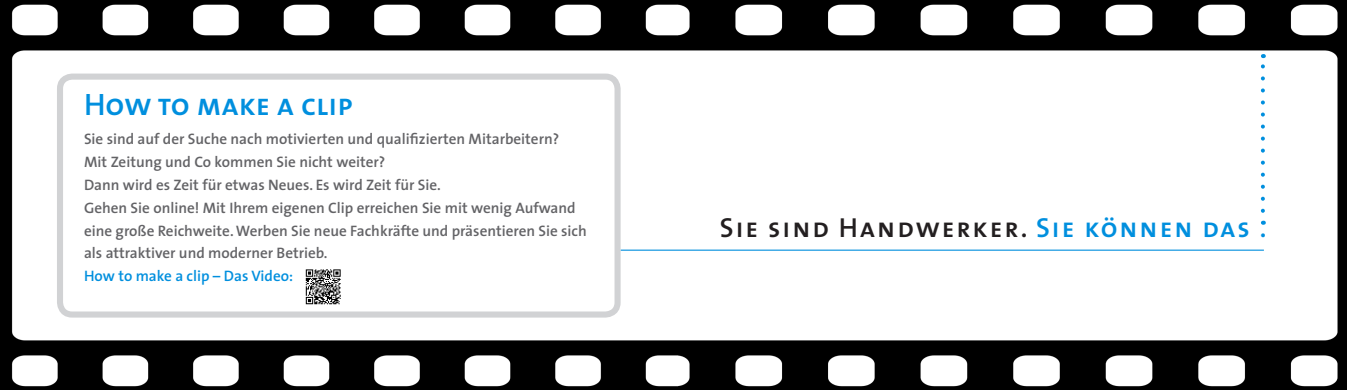
<style>
.page{position:relative;width:1347px;height:390px;background:#fff}
.page>*{position:absolute;margin:0;border:0;box-sizing:border-box;transform-origin:0 0}
.t1{font:31.12px "The Sans Semi Bold Caps";color:#008fde}
.t2{font:27.62px "The Sans Semi Bold Caps";letter-spacing:.07em;color:#231f20}
.t3{font:600 15.25px/22.8px "The Sans";color:#636366}
.t4{font:600 15.25px "The Sans";color:#008fde}
.s1{color:#008fde}
</style>
<div class="page">
<img style="left:677px;top:0;width:669px;height:390px">
<svg style="left:1260px;top:54px;width:4px;height:157px"></svg>
<img style="left:0;top:0;width:677px;height:390px">
<div style="left:57px;top:74px;width:563px;height:243px;border:6px solid #d1d2d4;border-radius:12px"></div>
<svg style="left:305px;top:268px;width:37px;height:37px"></svg>
<svg style="left:306px;top:269px;width:35px;height:35px"></svg>
<hr style="left:621px;top:249px;width:642px;height:2px;background:#008fde">
<h1 class="t1" style="left:84px;top:85px;width:270px">How to make a clip</h1>
<p class="t3" style="left:84px;top:128px;width:504px">Sie sind auf der Suche nach motivierten und qualifizierten Mitarbeitern?<br>Mit Zeitung und Co kommen Sie nicht weiter?<br>Dann wird es Zeit für etwas Neues. Es wird Zeit für Sie.<br>Gehen Sie online! Mit Ihrem eigenen Clip erreichen Sie mit wenig Aufwand eine große Reichweite. Werben Sie neue Fachkräfte und präsentieren Sie sich als attraktiver und moderner Betrieb.</p>
<p class="t4" style="left:84px;top:266px;width:211px">How to make a clip – Das Video:</p>
<h2 class="t2" style="left:720px;top:210px;width:548px">Sie sind Handwerker. <span class="s1">Sie können das .</span></h2>
</div>
